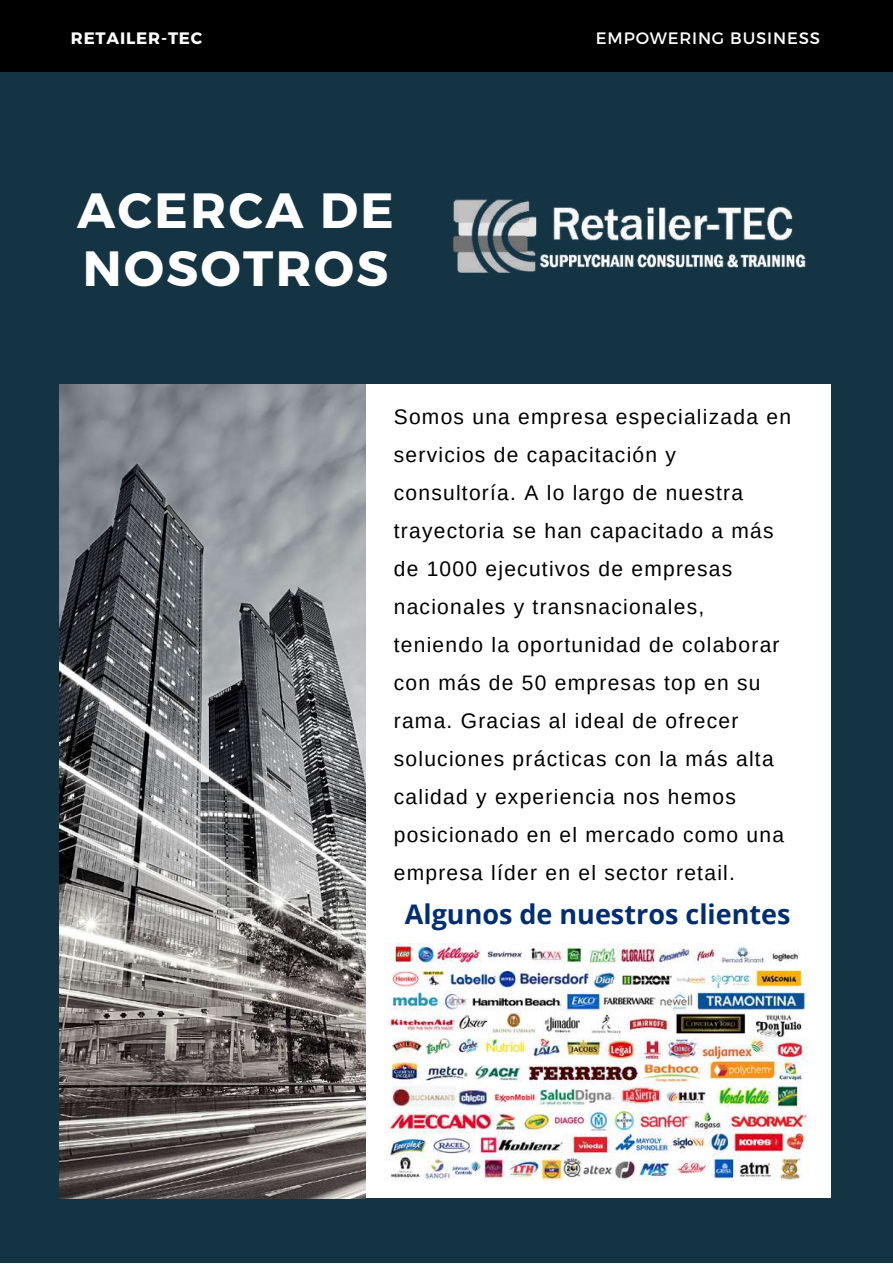
<style>
.page{position:relative;width:893px;height:1264px;background:#fff}
.page>*{position:absolute;margin:0;border:0;box-sizing:border-box;transform-origin:0 0}
.t1{font:700 49.5px/57.3px "Montserrat";letter-spacing:.05em;color:#fff}
.t2{font:700 27px "Open Sans";color:#012e72}
.t3{font:21px/38px "Arimo";letter-spacing:.06em;color:#000}
.t4{font:16.5px "Montserrat";letter-spacing:.05em;color:#fff}
.t5{font:700 16.5px "Montserrat";letter-spacing:.05em;color:#fff}
</style>
<div class="page">
<div style="left:0;top:0;width:892px;height:1262px;background:#143444"></div>
<div style="left:60px;top:385px;width:770px;height:812px;background:#fff"></div>
<div style="left:0;top:0;width:892px;height:72px;background:#000"></div>
<img style="left:453px;top:199px;width:353px;height:74px">
<img style="left:385px;top:943px;width:423px;height:237px">
<img style="left:60px;top:385px;width:306px;height:812px">
<p class="t5" style="left:71px;top:27px;width:133px">RETAILER-TEC</p>
<p class="t4" style="left:596px;top:27px;width:225px">EMPOWERING BUSINESS</p>
<h1 class="t1" style="left:77px;top:179px;width:318px">ACERCA DE<br>NOSOTROS</h1>
<p class="t3" style="left:394px;top:397px;width:399px">Somos una empresa especializada en servicios de capacitación y consultoría. A lo largo de nuestra trayectoria se han capacitado a más de 1000 ejecutivos de empresas nacionales y transnacionales, teniendo la oportunidad de colaborar con más de 50 empresas top en su rama. Gracias al ideal de ofrecer soluciones prácticas con la más alta calidad y experiencia nos hemos posicionado en el mercado como una empresa líder en el sector retail.</p>
<p class="t2" style="left:405px;top:895px;width:387px">Algunos de nuestros clientes</p>
</div>
